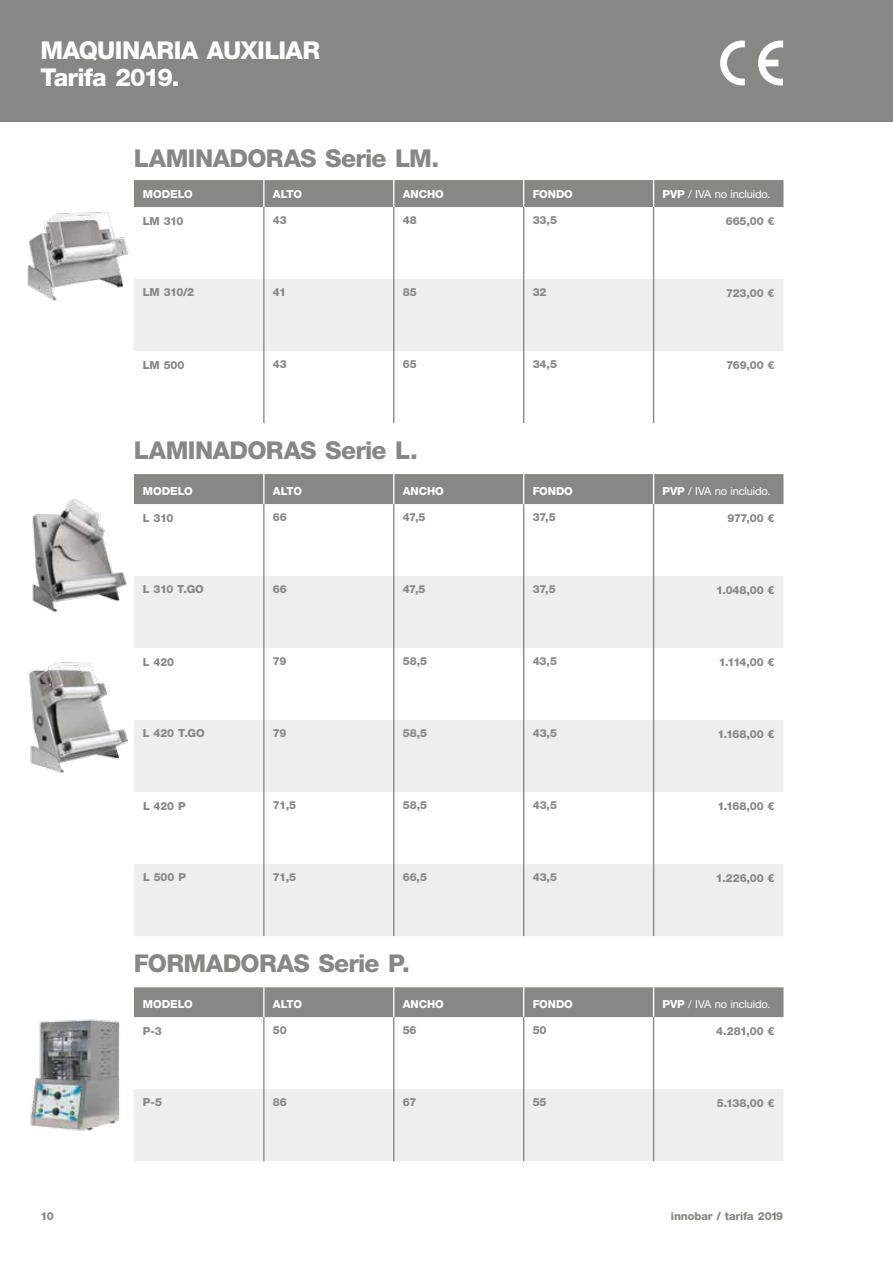
<style>
.page{position:relative;width:893px;height:1263px;background:#fff}
.page>*{position:absolute;margin:0;border:0;box-sizing:border-box;transform-origin:0 0}
.t1{font:800 24.6px "Helvetica Neue LT Std";letter-spacing:-.025em;color:#878783}
.t2{font:800 24.6px/27px "Helvetica Neue LT Std";letter-spacing:-.03em;color:#fff}
.t3{font:800 11.1px "Helvetica Neue LT Std";letter-spacing:-.01em;color:#878783}
.t4{font:800 11.1px "Helvetica Neue LT Std";letter-spacing:-.005em;color:#fff}
.t5{font:11.1px "Helvetica Neue LT Std";letter-spacing:-.015em;color:#fff}
.s1{font-weight:800}
</style>
<div class="page">
<div style="left:134px;top:987px;width:649px;height:30px;background:#878783"></div>
<div style="left:134px;top:1089px;width:649px;height:72px;background:#efeeed"></div>
<hr style="left:263px;top:987px;width:2px;height:30px;background:#fff">
<hr style="left:393px;top:1017px;width:1px;height:72px;background:#878783">
<hr style="left:263px;top:1089px;width:2px;height:72px;background:#878783">
<hr style="left:393px;top:1089px;width:1px;height:72px;background:#878783">
<hr style="left:523px;top:1017px;width:1px;height:72px;background:#878783">
<hr style="left:523px;top:1089px;width:1px;height:72px;background:#878783">
<hr style="left:653px;top:1017px;width:1px;height:72px;background:#878783">
<hr style="left:653px;top:1089px;width:1px;height:72px;background:#878783">
<hr style="left:263px;top:1017px;width:2px;height:72px;background:#878783">
<hr style="left:393px;top:987px;width:1px;height:30px;background:#fff">
<hr style="left:523px;top:987px;width:1px;height:30px;background:#fff">
<hr style="left:653px;top:987px;width:1px;height:30px;background:#fff">
<div style="left:134px;top:279px;width:649px;height:72px;background:#efeeed"></div>
<hr style="left:393px;top:207px;width:1px;height:72px;background:#878783">
<hr style="left:263px;top:279px;width:2px;height:72px;background:#878783">
<hr style="left:393px;top:279px;width:1px;height:72px;background:#878783">
<hr style="left:393px;top:351px;width:1px;height:72px;background:#878783">
<hr style="left:523px;top:207px;width:1px;height:72px;background:#878783">
<hr style="left:523px;top:279px;width:1px;height:72px;background:#878783">
<hr style="left:523px;top:351px;width:1px;height:72px;background:#878783">
<hr style="left:653px;top:207px;width:1px;height:72px;background:#878783">
<hr style="left:653px;top:279px;width:1px;height:72px;background:#878783">
<hr style="left:653px;top:351px;width:1px;height:72px;background:#878783">
<hr style="left:263px;top:207px;width:2px;height:72px;background:#878783">
<hr style="left:263px;top:351px;width:2px;height:72px;background:#878783">
<div style="left:134px;top:180px;width:649px;height:27px;background:#878783"></div>
<div style="left:134px;top:474px;width:649px;height:30px;background:#878783"></div>
<svg style="left:134px;top:576px;width:649px;height:360px;fill:#efeeed"></svg>
<hr style="left:263px;top:474px;width:2px;height:30px;background:#fff">
<hr style="left:393px;top:504px;width:1px;height:72px;background:#878783">
<hr style="left:263px;top:576px;width:2px;height:72px;background:#878783">
<hr style="left:393px;top:576px;width:1px;height:72px;background:#878783">
<hr style="left:393px;top:648px;width:1px;height:72px;background:#878783">
<hr style="left:263px;top:720px;width:2px;height:72px;background:#878783">
<hr style="left:393px;top:720px;width:1px;height:72px;background:#878783">
<hr style="left:393px;top:792px;width:1px;height:72px;background:#878783">
<hr style="left:263px;top:864px;width:2px;height:72px;background:#878783">
<hr style="left:393px;top:864px;width:1px;height:72px;background:#878783">
<hr style="left:523px;top:504px;width:1px;height:72px;background:#878783">
<hr style="left:523px;top:576px;width:1px;height:72px;background:#878783">
<hr style="left:523px;top:648px;width:1px;height:72px;background:#878783">
<hr style="left:523px;top:720px;width:1px;height:72px;background:#878783">
<hr style="left:523px;top:792px;width:1px;height:72px;background:#878783">
<hr style="left:523px;top:864px;width:1px;height:72px;background:#878783">
<hr style="left:653px;top:504px;width:1px;height:72px;background:#878783">
<hr style="left:653px;top:576px;width:1px;height:72px;background:#878783">
<hr style="left:653px;top:648px;width:1px;height:72px;background:#878783">
<hr style="left:653px;top:720px;width:1px;height:72px;background:#878783">
<hr style="left:653px;top:792px;width:1px;height:72px;background:#878783">
<hr style="left:653px;top:864px;width:1px;height:72px;background:#878783">
<hr style="left:263px;top:504px;width:2px;height:72px;background:#878783">
<hr style="left:263px;top:648px;width:2px;height:72px;background:#878783">
<hr style="left:263px;top:792px;width:2px;height:72px;background:#878783">
<hr style="left:393px;top:474px;width:1px;height:30px;background:#fff">
<hr style="left:523px;top:474px;width:1px;height:30px;background:#fff">
<hr style="left:653px;top:474px;width:1px;height:30px;background:#fff">
<div style="left:0;top:0;width:893px;height:122px;background:#878783"></div>
<svg style="left:758px;top:41px;width:25px;height:44px"></svg>
<svg style="left:720px;top:41px;width:25px;height:44px"></svg>
<img style="left:27px;top:212px;width:108px;height:94px">
<img style="left:32px;top:498px;width:95px;height:115px">
<img style="left:29px;top:662px;width:99px;height:111px">
<img style="left:30px;top:1019px;width:90px;height:112px">
<h1 class="t2" style="left:40px;top:36px;width:281px">MAQUINARIA AUXILIAR<br>Tarifa 2019.</h1>
<h1 class="t1" style="left:134px;top:143px;width:307px">LAMINADORAS Serie LM.</h1>
<p class="t4" style="left:143px;top:187px;width:51px">MODELO</p>
<p class="t4" style="left:273px;top:187px;width:31px">ALTO</p>
<p class="t4" style="left:403px;top:187px;width:43px">ANCHO</p>
<p class="t4" style="left:533px;top:187px;width:42px">FONDO</p>
<p class="t5" style="left:663px;top:187px;width:109px"><span class="s1">PVP</span> / IVA no incluido.</p>
<p class="t3" style="left:143px;top:214px;width:42px">LM 310</p>
<p class="t3" style="left:273px;top:213px;width:15px">43</p>
<p class="t3" style="left:403px;top:213px;width:15px">48</p>
<p class="t3" style="left:533px;top:213px;width:26px">33,5</p>
<p class="t3" style="left:726px;top:214px;width:50px">665,00 €</p>
<p class="t3" style="left:143px;top:285px;width:53px">LM 310/2</p>
<p class="t3" style="left:273px;top:285px;width:15px">41</p>
<p class="t3" style="left:403px;top:285px;width:15px">85</p>
<p class="t3" style="left:533px;top:285px;width:15px">32</p>
<p class="t3" style="left:726px;top:286px;width:50px">723,00 €</p>
<p class="t3" style="left:143px;top:358px;width:43px">LM 500</p>
<p class="t3" style="left:273px;top:357px;width:15px">43</p>
<p class="t3" style="left:403px;top:357px;width:15px">65</p>
<p class="t3" style="left:533px;top:357px;width:26px">34,5</p>
<p class="t3" style="left:726px;top:358px;width:50px">769,00 €</p>
<h1 class="t1" style="left:134px;top:436px;width:285px">LAMINADORAS Serie L.</h1>
<p class="t4" style="left:143px;top:484px;width:51px">MODELO</p>
<p class="t4" style="left:273px;top:484px;width:31px">ALTO</p>
<p class="t4" style="left:403px;top:484px;width:43px">ANCHO</p>
<p class="t4" style="left:533px;top:484px;width:42px">FONDO</p>
<p class="t5" style="left:663px;top:484px;width:109px"><span class="s1">PVP</span> / IVA no incluido.</p>
<p class="t3" style="left:143px;top:511px;width:32px">L 310</p>
<p class="t3" style="left:273px;top:510px;width:15px">66</p>
<p class="t3" style="left:403px;top:510px;width:24px">47,5</p>
<p class="t3" style="left:533px;top:510px;width:25px">37,5</p>
<p class="t3" style="left:727px;top:511px;width:49px">977,00 €</p>
<p class="t3" style="left:143px;top:582px;width:62px">L 310 T.GO</p>
<p class="t3" style="left:273px;top:582px;width:15px">66</p>
<p class="t3" style="left:403px;top:582px;width:24px">47,5</p>
<p class="t3" style="left:533px;top:582px;width:25px">37,5</p>
<p class="t3" style="left:716px;top:583px;width:60px">1.048,00 €</p>
<p class="t3" style="left:143px;top:655px;width:33px">L 420</p>
<p class="t3" style="left:273px;top:654px;width:15px">79</p>
<p class="t3" style="left:403px;top:654px;width:26px">58,5</p>
<p class="t3" style="left:533px;top:654px;width:26px">43,5</p>
<p class="t3" style="left:719px;top:655px;width:57px">1.114,00 €</p>
<p class="t3" style="left:143px;top:726px;width:63px">L 420 T.GO</p>
<p class="t3" style="left:273px;top:726px;width:15px">79</p>
<p class="t3" style="left:403px;top:726px;width:26px">58,5</p>
<p class="t3" style="left:533px;top:726px;width:26px">43,5</p>
<p class="t3" style="left:717px;top:727px;width:59px">1.168,00 €</p>
<p class="t3" style="left:143px;top:799px;width:44px">L 420 P</p>
<p class="t3" style="left:273px;top:798px;width:25px">71,5</p>
<p class="t3" style="left:403px;top:798px;width:26px">58,5</p>
<p class="t3" style="left:533px;top:798px;width:26px">43,5</p>
<p class="t3" style="left:717px;top:799px;width:59px">1.168,00 €</p>
<p class="t3" style="left:143px;top:870px;width:44px">L 500 P</p>
<p class="t3" style="left:273px;top:870px;width:25px">71,5</p>
<p class="t3" style="left:403px;top:870px;width:26px">66,5</p>
<p class="t3" style="left:533px;top:870px;width:26px">43,5</p>
<p class="t3" style="left:716px;top:871px;width:60px">1.226,00 €</p>
<h1 class="t1" style="left:134px;top:949px;width:277px">FORMADORAS Serie P.</h1>
<p class="t4" style="left:143px;top:997px;width:51px">MODELO</p>
<p class="t4" style="left:273px;top:997px;width:31px">ALTO</p>
<p class="t4" style="left:403px;top:997px;width:43px">ANCHO</p>
<p class="t4" style="left:533px;top:997px;width:42px">FONDO</p>
<p class="t5" style="left:663px;top:997px;width:109px"><span class="s1">PVP</span> / IVA no incluido.</p>
<p class="t3" style="left:143px;top:1024px;width:20px">P-3</p>
<p class="t3" style="left:273px;top:1023px;width:15px">50</p>
<p class="t3" style="left:403px;top:1023px;width:15px">56</p>
<p class="t3" style="left:533px;top:1023px;width:15px">50</p>
<p class="t3" style="left:716px;top:1024px;width:60px">4.281,00 €</p>
<p class="t3" style="left:143px;top:1095px;width:21px">P-5</p>
<p class="t3" style="left:273px;top:1095px;width:15px">86</p>
<p class="t3" style="left:403px;top:1095px;width:15px">67</p>
<p class="t3" style="left:533px;top:1095px;width:15px">55</p>
<p class="t3" style="left:717px;top:1096px;width:59px">5.138,00 €</p>
<p class="t3" style="left:40px;top:1209px;width:15px">10</p>
<p class="t3" style="left:671px;top:1209px;width:114px">innobar / tarifa 2019</p>
</div>
